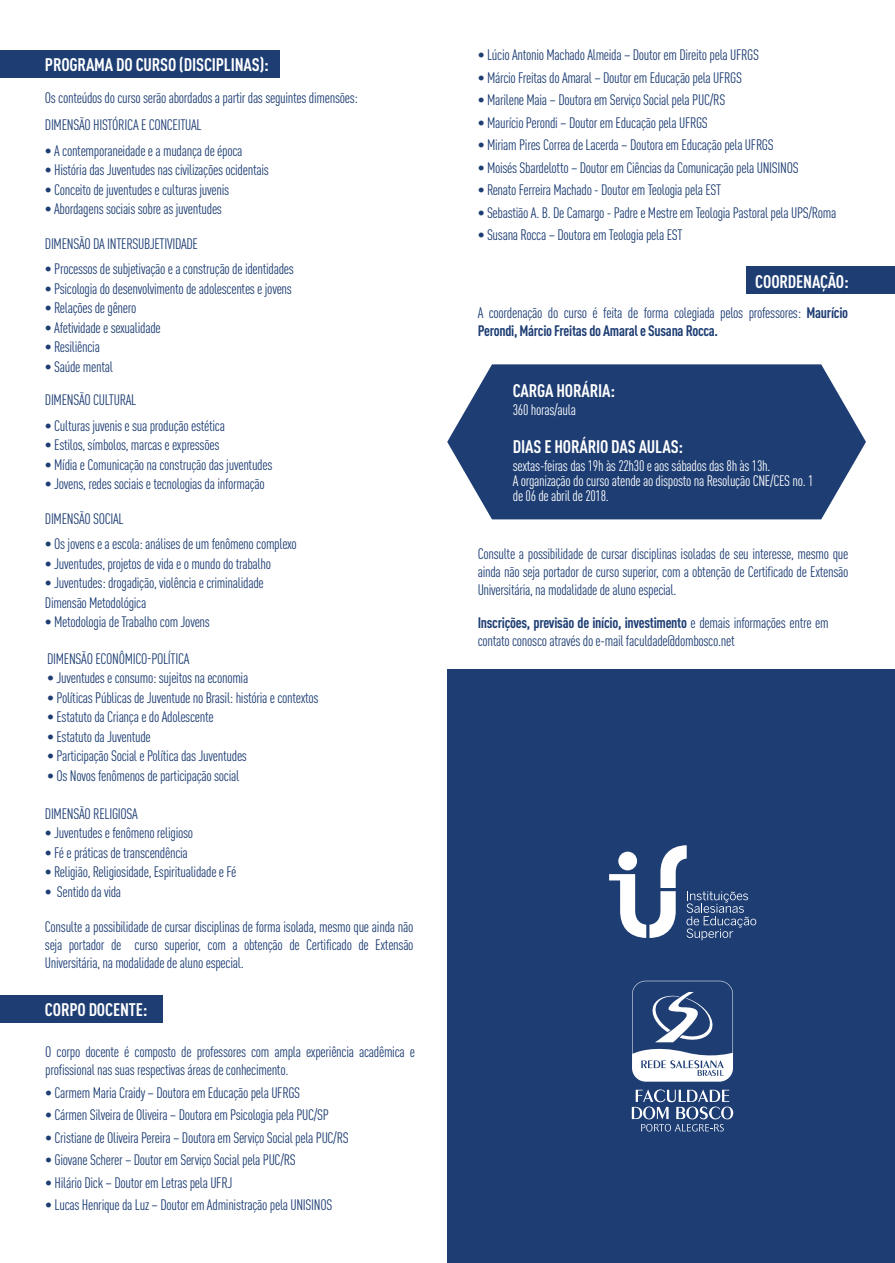
<style>
.page{position:relative;width:895px;height:1263px;background:#fff}
.page>*{position:absolute;margin:0;border:0;box-sizing:border-box;transform-origin:0 0}
.t1{font:700 condensed 18px "DIN Pro";letter-spacing:-.01em;color:#fff}
.t2{font:condensed 15px/18px "DIN Pro";letter-spacing:-.02em;color:#1d3d73}
.t3{font:condensed 15px/15px "DIN Pro";letter-spacing:-.02em;color:#fff}
.s1{font-weight:700}
</style>
<div class="page">
<div style="left:447px;top:669px;width:447px;height:594px;background:#1d3d73"></div>
<div style="left:0;top:995px;width:163px;height:27px;background:#1d3d73"></div>
<div style="left:746px;top:266px;width:148px;height:28px;background:#1d3d73"></div>
<div style="left:0;top:51px;width:279px;height:27px;background:#1d3d73"></div>
<svg style="left:447px;top:364px;width:418px;height:155px;background:#355182"></svg>
<svg style="left:609px;top:845px;width:147px;height:95px"></svg>
<svg style="left:631px;top:1089px;width:102px;height:42px"></svg>
<svg style="left:632px;top:981px;width:100px;height:101px"></svg>
<p class="t1" style="left:45px;top:51px;width:225px">PROGRAMA DO CURSO (DISCIPLINAS):</p>
<p class="t2" style="left:45px;top:87px;width:314px">Os conteúdos do curso serão abordados a partir das seguintes dimensões:</p>
<p class="t2" style="left:45px;top:115px;width:158px">DIMENSÃO HISTÓRICA E CONCEITUAL</p>
<p class="t2" style="left:45px;top:140px;width:199px">• A contemporaneidade e a mudança de época</p>
<p class="t2" style="left:45px;top:160px;width:225px">• História das Juventudes nas civilizações ocidentais</p>
<p class="t2" style="left:45px;top:179px;width:186px">• Conceito de juventudes e culturas juvenis</p>
<p class="t2" style="left:45px;top:199px;width:178px">• Abordagens sociais sobre as juventudes</p>
<p class="t2" style="left:45px;top:233px;width:154px">DIMENSÃO DA INTERSUBJETIVIDADE</p>
<p class="t2" style="left:45px;top:259px;width:250px">• Processos de subjetivação e a construção de identidades</p>
<p class="t2" style="left:45px;top:278px;width:248px">• Psicologia do desenvolvimento de adolescentes e jovens</p>
<p class="t2" style="left:45px;top:298px;width:93px">• Relações de gênero</p>
<p class="t2" style="left:45px;top:317px;width:117px">• Afetividade e sexualidade</p>
<p class="t2" style="left:45px;top:337px;width:57px">• Resiliência</p>
<p class="t2" style="left:45px;top:356px;width:69px">• Saúde mental</p>
<p class="t2" style="left:45px;top:390px;width:93px">DIMENSÃO CULTURAL</p>
<p class="t2" style="left:45px;top:415px;width:181px">• Culturas juvenis e sua produção estética</p>
<p class="t2" style="left:45px;top:435px;width:176px">• Estilos, símbolos, marcas e expressões</p>
<p class="t2" style="left:45px;top:454px;width:229px">• Mídia e Comunicação na construção das juventudes</p>
<p class="t2" style="left:45px;top:474px;width:221px">• Jovens, redes sociais e tecnologias da informação</p>
<p class="t2" style="left:45px;top:508px;width:80px">DIMENSÃO SOCIAL</p>
<p class="t2" style="left:45px;top:534px;width:253px">• Os jovens e a escola: análises de um fenômeno complexo</p>
<p class="t2" style="left:45px;top:553px;width:227px">• Juventudes, projetos de vida e o mundo do trabalho</p>
<p class="t2" style="left:45px;top:572px;width:220px;line-height:19.5px">• Juventudes: drogadição, violência e criminalidade<br>Dimensão Metodológica</p>
<p class="t2" style="left:45px;top:612px;width:166px">• Metodologia de Trabalho com Jovens</p>
<p class="t2" style="left:47px;top:648px;width:144px">DIMENSÃO ECONÔMICO-POLÍTICA</p>
<p class="t2" style="left:47px;top:668px;width:202px">• Juventudes e consumo: sujeitos na economia</p>
<p class="t2" style="left:47px;top:687px;width:273px">• Políticas Públicas de Juventude no Brasil: história e contextos</p>
<p class="t2" style="left:47px;top:707px;width:168px">• Estatuto da Criança e do Adolescente</p>
<p class="t2" style="left:47px;top:726px;width:105px">• Estatuto da Juventude</p>
<p class="t2" style="left:47px;top:746px;width:201px">• Participação Social e Política das Juventudes</p>
<p class="t2" style="left:47px;top:765px;width:193px">• Os Novos fenômenos de participação social</p>
<p class="t2" style="left:45px;top:803px;width:94px">DIMENSÃO RELIGIOSA</p>
<p class="t2" style="left:45px;top:823px;width:150px">• Juventudes e fenômeno religioso</p>
<p class="t2" style="left:45px;top:842px;width:144px">• Fé e práticas de transcendência</p>
<p class="t2" style="left:45px;top:862px;width:193px">• Religião, Religiosidade, Espiritualidade e Fé</p>
<p class="t2" style="left:45px;top:881px;width:78px">• Sentido da vida</p>
<p class="t2" style="left:45px;top:916px;width:370px;text-align:justify">Consulte a possibilidade de cursar disciplinas de forma isolada, mesmo que ainda não seja portador de curso superior, com a obtenção de Certificado de Extensão Universitária, na modalidade de aluno especial.</p>
<p class="t1" style="left:45px;top:996px;width:104px">CORPO DOCENTE:</p>
<p class="t2" style="left:45px;top:1042px;width:371px">O corpo docente é composto de professores com ampla experiência acadêmica e profissional nas suas respectivas áreas de conhecimento.</p>
<p class="t2" style="left:45px;top:1082px;width:256px">• Carmem Maria Craidy – Doutora em Educação pela UFRGS</p>
<p class="t2" style="left:45px;top:1105px;width:285px">• Cármen Silveira de Oliveira – Doutora em Psicologia pela PUC/SP</p>
<p class="t2" style="left:45px;top:1127px;width:305px">• Cristiane de Oliveira Pereira – Doutora em Serviço Social pela PUC/RS</p>
<p class="t2" style="left:45px;top:1150px;width:252px">• Giovane Scherer – Doutor em Serviço Social pela PUC/RS</p>
<p class="t2" style="left:45px;top:1172px;width:188px">• Hilário Dick – Doutor em Letras pela UFRJ</p>
<p class="t2" style="left:45px;top:1195px;width:288px">• Lucas Henrique da Luz – Doutor em Administração pela UNISINOS</p>
<p class="t2" style="left:477px;top:45px;width:283px">• Lúcio Antonio Machado Almeida – Doutor em Direito pela UFRGS</p>
<p class="t2" style="left:477px;top:67px;width:266px">• Márcio Freitas do Amaral – Doutor em Educação pela UFRGS</p>
<p class="t2" style="left:477px;top:90px;width:249px">• Marilene Maia – Doutora em Serviço Social pela PUC/RS</p>
<p class="t2" style="left:477px;top:112px;width:231px">• Maurício Perondi – Doutor em Educação pela UFRGS</p>
<p class="t2" style="left:477px;top:135px;width:297px">• Miriam Pires Correa de Lacerda – Doutora em Educação pela UFRGS</p>
<p class="t2" style="left:477px;top:157px;width:322px">• Moisés Sbardelotto – Doutor em Ciências da Comunicação pela UNISINOS</p>
<p class="t2" style="left:477px;top:180px;width:245px">• Renato Ferreira Machado - Doutor em Teologia pela EST</p>
<p class="t2" style="left:477px;top:202px;width:360px">• Sebastião A. B. De Camargo - Padre e Mestre em Teologia Pastoral pela UPS/Roma</p>
<p class="t2" style="left:477px;top:225px;width:206px">• Susana Rocca – Doutora em Teologia pela EST</p>
<p class="t1" style="left:754px;top:268px;width:95px">COORDENAÇÃO:</p>
<p class="t2" style="left:477px;top:303px;width:372px">A coordenação do curso é feita de forma colegiada pelos professores: <span class="s1">Maurício<br>Perondi, Márcio Freitas do Amaral e Susana Rocca.</span></p>
<p class="t1" style="left:512px;top:377px;width:104px">CARGA HORÁRIA:</p>
<p class="t3" style="left:512px;top:401px;width:65px">360 horas/aula</p>
<p class="t1" style="left:512px;top:433px;width:172px">DIAS E HORÁRIO DAS AULAS:</p>
<p class="t3" style="left:512px;top:457px;width:302px">sextas-feiras das 19h às 22h30 e aos sábados das 8h às 13h.<br>A organização do curso atende ao disposto na Resolução CNE/CES no. 1 de 06 de abril de 2018.</p>
<p class="t2" style="left:477px;top:543px;width:372px;text-align:justify">Consulte a possibilidade de cursar disciplinas isoladas de seu interesse, mesmo que ainda não seja portador de curso superior, com a obtenção de Certificado de Extensão Universitária, na modalidade de aluno especial.</p>
<p class="t2" style="left:477px;top:612px;width:352px"><span class="s1">Inscrições, previsão de início, investimento</span> e demais informações entre em contato conosco através do e-mail faculdade@dombosco.net</p>
</div>
